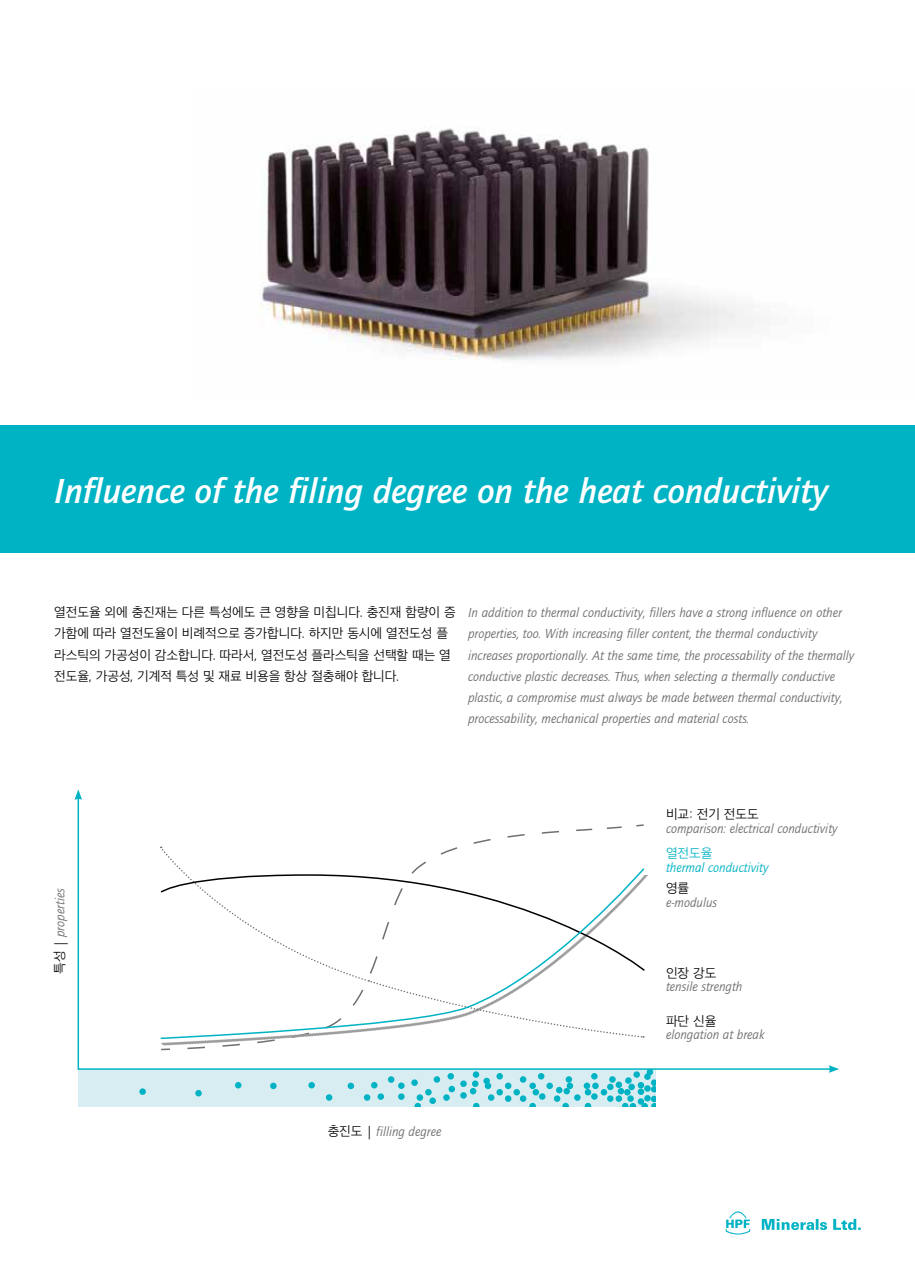
<style>
.page{position:relative;width:915px;height:1285px;background:#fff}
.page>*{position:absolute;margin:0;border:0;box-sizing:border-box;transform-origin:0 0}
.t1{font:italic 500 36px "Quay Sans";color:#fff}
.t2{font:italic 13.5px/21.3px "Quay Sans";color:#706f6f}
.t3{font:300 13.5px/21.3px "Apple SD Gothic Neo";letter-spacing:-.005em;color:#000}
.t4{font:italic 13.5px "Quay Sans";color:#00b3c4}
.t5{font:300 13.5px "Apple SD Gothic Neo";color:#00b3c4}
.s1{font-family:"Apple SD Gothic Neo";font-weight:300;font-style:normal;color:#000}
.s2{font-style:normal;color:#000}
</style>
<div class="page">
<svg style="left:761px;top:1218px;width:99px;height:11px"></svg>
<svg style="left:725px;top:1211px;width:25px;height:23px"></svg>
<div style="left:78px;top:1069px;width:577px;height:37px;background:#d8edf2"></div>
<div style="left:472px;top:1071px;width:7px;height:6px;background:#00b3c4;border-radius:50%"></div>
<div style="left:483px;top:1077px;width:7px;height:6px;background:#00b3c4;border-radius:50%"></div>
<div style="left:615px;top:1081px;width:7px;height:6px;background:#00b3c4;border-radius:50%"></div>
<svg style="left:617px;top:1087px;width:7px;height:7px"></svg>
<div style="left:615px;top:1095px;width:7px;height:6px;background:#00b3c4;border-radius:50%"></div>
<svg style="left:607px;top:1095px;width:6px;height:6px"></svg>
<svg style="left:600px;top:1088px;width:7px;height:7px"></svg>
<svg style="left:607px;top:1083px;width:6px;height:6px"></svg>
<svg style="left:609px;top:1075px;width:6px;height:7px"></svg>
<svg style="left:563px;top:1087px;width:6px;height:7px"></svg>
<div style="left:556px;top:1086px;width:6px;height:7px;background:#00b3c4;border-radius:50%"></div>
<svg style="left:553px;top:1095px;width:7px;height:6px"></svg>
<svg style="left:539px;top:1092px;width:6px;height:7px"></svg>
<svg style="left:532px;top:1088px;width:7px;height:7px"></svg>
<svg style="left:546px;top:1082px;width:6px;height:6px"></svg>
<svg style="left:519px;top:1075px;width:7px;height:7px"></svg>
<svg style="left:537px;top:1072px;width:7px;height:7px"></svg>
<div style="left:519px;top:1095px;width:7px;height:6px;background:#00b3c4;border-radius:50%"></div>
<svg style="left:504px;top:1095px;width:7px;height:6px"></svg>
<svg style="left:496px;top:1088px;width:6px;height:7px"></svg>
<div style="left:484px;top:1082px;width:7px;height:6px;background:#00b3c4;border-radius:50%"></div>
<svg style="left:487px;top:1094px;width:7px;height:6px"></svg>
<svg style="left:469px;top:1087px;width:7px;height:7px"></svg>
<svg style="left:472px;top:1080px;width:6px;height:6px"></svg>
<svg style="left:460px;top:1080px;width:6px;height:6px"></svg>
<svg style="left:460px;top:1091px;width:6px;height:7px"></svg>
<svg style="left:443px;top:1094px;width:6px;height:6px"></svg>
<div style="left:448px;top:1085px;width:7px;height:7px;background:#00b3c4;border-radius:50%"></div>
<svg style="left:447px;top:1072px;width:7px;height:7px"></svg>
<svg style="left:433px;top:1075px;width:7px;height:7px"></svg>
<svg style="left:425px;top:1088px;width:6px;height:7px"></svg>
<div style="left:429px;top:1097px;width:7px;height:6px;background:#00b3c4;border-radius:50%"></div>
<svg style="left:414px;top:1102px;width:7px;height:4px"></svg>
<svg style="left:473px;top:1102px;width:6px;height:4px"></svg>
<svg style="left:529px;top:1102px;width:6px;height:4px"></svg>
<svg style="left:562px;top:1102px;width:6px;height:4px"></svg>
<svg style="left:621px;top:1071px;width:34px;height:35px"></svg>
<div style="left:416px;top:1094px;width:7px;height:6px;background:#00b3c4;border-radius:50%"></div>
<svg style="left:411px;top:1079px;width:6px;height:6px"></svg>
<div style="left:377px;top:1093px;width:7px;height:6px;background:#00b3c4;border-radius:50%"></div>
<svg style="left:371px;top:1081px;width:6px;height:7px"></svg>
<svg style="left:364px;top:1093px;width:6px;height:7px"></svg>
<svg style="left:347px;top:1082px;width:7px;height:6px"></svg>
<svg style="left:326px;top:1093px;width:6px;height:7px"></svg>
<svg style="left:308px;top:1081px;width:7px;height:7px"></svg>
<svg style="left:270px;top:1082px;width:6px;height:6px"></svg>
<svg style="left:195px;top:1089px;width:7px;height:7px"></svg>
<svg style="left:235px;top:1081px;width:6px;height:7px"></svg>
<div style="left:139px;top:1088px;width:7px;height:6px;background:#00b3c4;border-radius:50%"></div>
<svg style="left:388px;top:1076px;width:16px;height:23px"></svg>
<svg style="left:513px;top:1088px;width:7px;height:7px"></svg>
<svg style="left:504px;top:1082px;width:7px;height:6px"></svg>
<svg style="left:496px;top:1072px;width:6px;height:7px"></svg>
<svg style="left:529px;top:1082px;width:6px;height:6px"></svg>
<div style="left:566px;top:1082px;width:7px;height:6px;background:#00b3c4;border-radius:50%"></div>
<svg style="left:565px;top:1075px;width:7px;height:7px"></svg>
<svg style="left:574px;top:1094px;width:17px;height:12px"></svg>
<svg style="left:584px;top:1088px;width:7px;height:7px"></svg>
<svg style="left:591px;top:1092px;width:6px;height:7px"></svg>
<svg style="left:592px;top:1082px;width:6px;height:6px"></svg>
<svg style="left:583px;top:1082px;width:7px;height:6px"></svg>
<svg style="left:591px;top:1072px;width:6px;height:7px"></svg>
<svg style="left:77px;top:799px;width:751px;height:271px"></svg>
<svg style="left:74px;top:789px;width:8px;height:10px"></svg>
<svg style="left:828px;top:1065px;width:10px;height:7px"></svg>
<svg style="left:160px;top:824px;width:483px;height:225px"></svg>
<div style="left:0;top:425px;width:914px;height:128px;background:#00b3c4"></div>
<img style="left:260px;top:128px;width:493px;height:233px">
<svg style="left:159px;top:867px;width:486px;height:172px"></svg>
<h1 class="t1" style="left:54px;top:470px;width:774px">Influence of the filing degree on the heat conductivity</h1>
<p class="t3" style="left:54px;top:602px;width:403px">열전도율 외에 충진재는 다른 특성에도 큰 영향을 미칩니다. 충진재 함량이 증 가함에 따라 열전도율이 비례적으로 증가합니다. 하지만 동시에 열전도성 플 라스틱의 가공성이 감소합니다. 따라서, 열전도성 플라스틱을 선택할 때는 열 전도율, 가공성, 기계적 특성 및 재료 비용을 항상 절충해야 합니다.</p>
<p class="t2" style="left:468px;top:602px;width:387px">In addition to thermal conductivity, fillers have a strong influence on other properties, too. With increasing filler content, the thermal conductivity increases proportionally. At the same time, the processability of the thermally conductive plastic decreases. Thus, when selecting a thermally conductive plastic, a compromise must always be made between thermal conductivity, processability, mechanical properties and material costs.</p>
<p class="t2" style="left:50px;top:973px;width:87px;rotate:-90deg"><span class="s1">특성</span> <span class="s2">|</span> properties</p>
<p class="t2" style="left:327px;top:1120px;width:115px"><span class="s1">충진도</span> <span class="s2">|</span> filling degree</p>
<p class="t3" style="left:665px;top:804px;width:94px">비교: 전기 전도도</p>
<p class="t2" style="left:665px;top:817px;width:173px">comparison: electrical conductivity</p>
<p class="t5" style="left:665px;top:845px;width:48px">열전도율</p>
<p class="t4" style="left:665px;top:859px;width:104px">thermal conductivity</p>
<p class="t3" style="left:665px;top:878px;width:25px">영률</p>
<p class="t2" style="left:665px;top:891px;width:53px">e-modulus</p>
<p class="t3" style="left:665px;top:962px;width:52px">인장 강도</p>
<p class="t2" style="left:665px;top:976px;width:78px">tensile strength</p>
<p class="t3" style="left:665px;top:1010px;width:52px">파단 신율</p>
<p class="t2" style="left:665px;top:1024px;width:100px">elongation at break</p>
</div>
